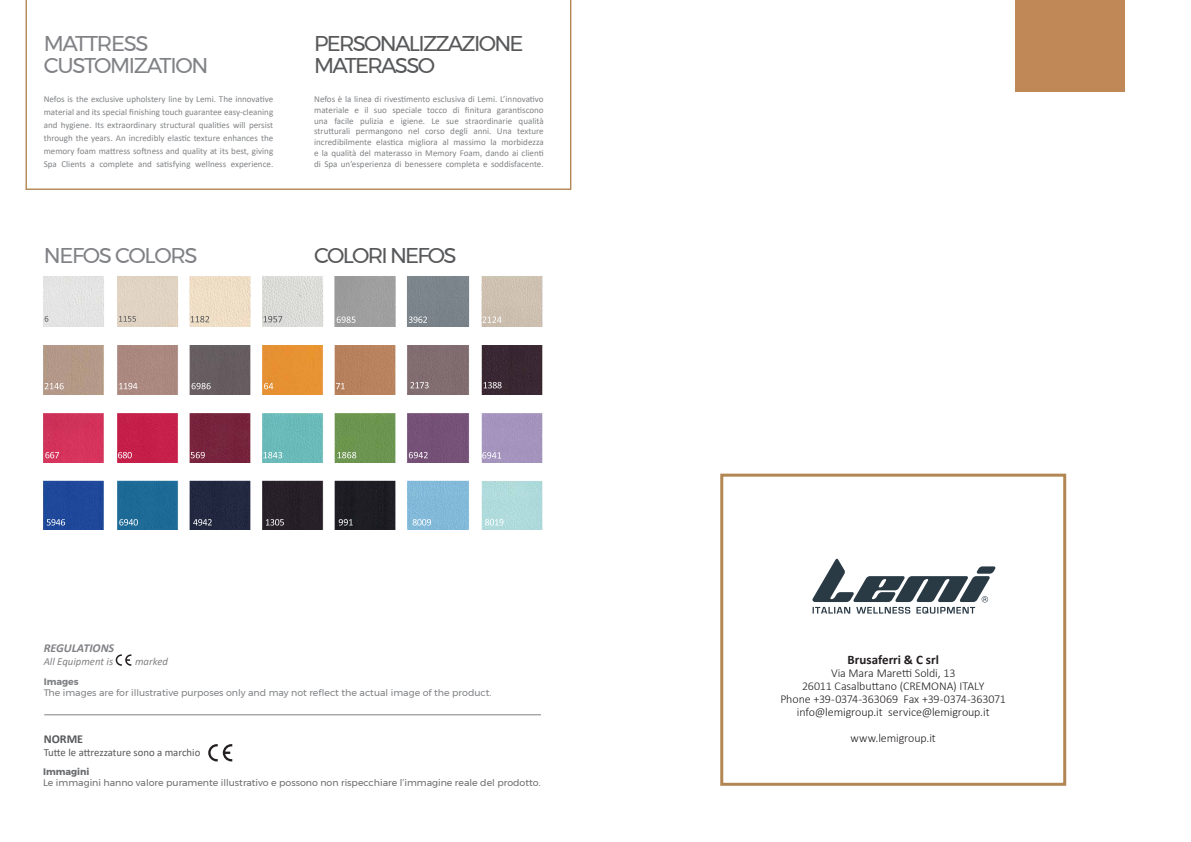
<style>
.page{position:relative;width:1191px;height:842px;background:#fff}
.page>*{position:absolute;margin:0;border:0;box-sizing:border-box;transform-origin:0 0}
.t1{font:21.4px "Montserrat";letter-spacing:-.08em;color:#57585a}
.t2{font:21.4px "Montserrat";letter-spacing:-.06em;color:#808285}
.t3{font:700 13px "Calibri";color:#231f20}
.t4{font:italic 700 12.1px "Calibri";color:#808285}
.t5{font:700 12.1px "Calibri";color:#57585a}
.t6{font:300 12px "Calibri";letter-spacing:-.01em;color:#231f20}
.t7{font:10.8px "Calibri";color:#57585a}
.t8{font:italic 10.8px "Calibri";color:#808285}
.t9{font:9.4px "Montserrat";color:#6c6d70}
.t10{font:9.4px "Montserrat";color:#808285}
.t11{font:700 9.4px "Montserrat";color:#6c6d70}
.t12{font:700 9.4px "Montserrat";color:#808285}
.t13{font:9px/10.8px "Calibri";color:#808285;text-align:justify}
.s1{font-style:italic;color:#fff}
</style>
<div class="page">
<svg style="left:26px;top:0;width:545px;height:190px"></svg>
<hr style="left:44px;top:714px;width:497px;height:1px;background:#808285">
<svg style="left:116px;top:654px;width:15px;height:12px"></svg>
<svg style="left:208px;top:744px;width:24px;height:17px"></svg>
<div style="left:1015px;top:0;width:109px;height:92px;background:#c08857"></div>
<img style="left:43px;top:413px;width:500px;height:50px">
<img style="left:43px;top:345px;width:500px;height:49px">
<img style="left:43px;top:276px;width:500px;height:50px">
<svg style="left:482px;top:452px;width:19px;height:7px"></svg>
<svg style="left:191px;top:452px;width:14px;height:6px"></svg>
<svg style="left:118px;top:452px;width:14px;height:6px"></svg>
<svg style="left:264px;top:452px;width:18px;height:6px"></svg>
<svg style="left:45px;top:452px;width:14px;height:6px"></svg>
<svg style="left:337px;top:452px;width:19px;height:6px"></svg>
<svg style="left:409px;top:452px;width:19px;height:6px"></svg>
<svg style="left:264px;top:316px;width:18px;height:6px"></svg>
<svg style="left:45px;top:316px;width:3px;height:6px"></svg>
<svg style="left:119px;top:316px;width:17px;height:6px"></svg>
<svg style="left:191px;top:316px;width:18px;height:6px"></svg>
<svg style="left:482px;top:316px;width:19px;height:7px"></svg>
<svg style="left:337px;top:316px;width:18px;height:7px"></svg>
<svg style="left:409px;top:316px;width:18px;height:7px"></svg>
<img style="left:43px;top:480px;width:500px;height:50px">
<svg style="left:483px;top:382px;width:18px;height:6px"></svg>
<svg style="left:410px;top:382px;width:19px;height:6px"></svg>
<svg style="left:336px;top:383px;width:9px;height:6px"></svg>
<svg style="left:45px;top:383px;width:19px;height:6px"></svg>
<svg style="left:119px;top:383px;width:18px;height:6px"></svg>
<svg style="left:192px;top:383px;width:19px;height:6px"></svg>
<svg style="left:264px;top:383px;width:9px;height:6px"></svg>
<svg style="left:339px;top:519px;width:14px;height:6px"></svg>
<svg style="left:119px;top:519px;width:19px;height:6px"></svg>
<svg style="left:266px;top:519px;width:18px;height:6px"></svg>
<svg style="left:193px;top:519px;width:19px;height:6px"></svg>
<svg style="left:47px;top:519px;width:18px;height:6px"></svg>
<svg style="left:412px;top:519px;width:19px;height:6px"></svg>
<svg style="left:485px;top:519px;width:18px;height:6px"></svg>
<div style="left:720px;top:474px;width:346px;height:312px;border:3px solid #b28753"></div>
<svg style="left:812px;top:559px;width:183px;height:55px"></svg>
<p class="t2" style="left:44px;top:27px;width:107px">MATTRESS</p>
<p class="t2" style="left:44px;top:49px;width:166px">CUSTOMIZATION</p>
<p class="t1" style="left:314px;top:27px;width:211px">PERSONALIZZAZIONE</p>
<p class="t1" style="left:314px;top:49px;width:122px">MATERASSO</p>
<p class="t13" style="left:44px;top:92px;width:231px;line-height:13px">Nefos is the exclusive upholstery line by Lemi. The innovative material and its special finishing touch guarantee easy-cleaning and hygiene. Its extraordinary structural qualities will persist through the years. An incredibly elastic texture enhances the memory foam mattress softness and quality at its best, giving Spa Clients a complete and satisfying wellness experience.</p>
<p class="t13" style="left:314px;top:93px;width:231px">Nefos è la linea di rivestimento esclusiva di Lemi. L’innovativo materiale e il suo speciale tocco di finitura garantiscono una facile pulizia e igiene. Le sue straordinarie qualità strutturali permangono nel corso degli anni. Una texture incredibilmente elastica migliora al massimo la morbidezza e la qualità del materasso in Memory Foam, dando ai clienti di Spa un’esperienza di benessere completa e soddisfacente.</p>
<p class="t2" style="left:44px;top:239px;width:156px">NEFOS COLORS</p>
<p class="t1" style="left:314px;top:239px;width:144px">COLORI NEFOS</p>
<p class="t4" style="left:44px;top:640px;width:72px">REGULATIONS</p>
<p class="t8" style="left:44px;top:654px;width:71px">All Equipment is</p>
<p class="t8" style="left:135px;top:654px;width:34px">marked</p>
<p class="t12" style="left:44px;top:674px;width:37px">Images</p>
<p class="t10" style="left:44px;top:685px;width:449px">The images are for illustrative purposes only and may not reflect the actual image of the product.</p>
<p class="t5" style="left:44px;top:730px;width:41px">NORME</p>
<p class="t7" style="left:44px;top:745px;width:180px">Tutte le attrezzature sono a marchio <span class="s1">vvvv</span></p>
<p class="t11" style="left:43px;top:764px;width:48px">Immagini</p>
<p class="t9" style="left:43px;top:775px;width:499px">Le immagini hanno valore puramente illustrativo e possono non rispecchiare l’immagine reale del prodotto.</p>
<p class="t3" style="left:847px;top:651px;width:93px">Brusaferri &amp; C srl</p>
<p class="t6" style="left:831px;top:666px;width:126px">Via Mara Maretti Soldi, 13</p>
<p class="t6" style="left:802px;top:679px;width:184px">26011 Casalbuttano (CREMONA) ITALY</p>
<p class="t6" style="left:780px;top:692px;width:227px">Phone +39-0374-363069 Fax +39-0374-363071</p>
<p class="t6" style="left:797px;top:705px;width:194px">info@lemigroup.it service@lemigroup.it</p>
<p class="t6" style="left:850px;top:731px;width:87px">www.lemigroup.it</p>
</div>
